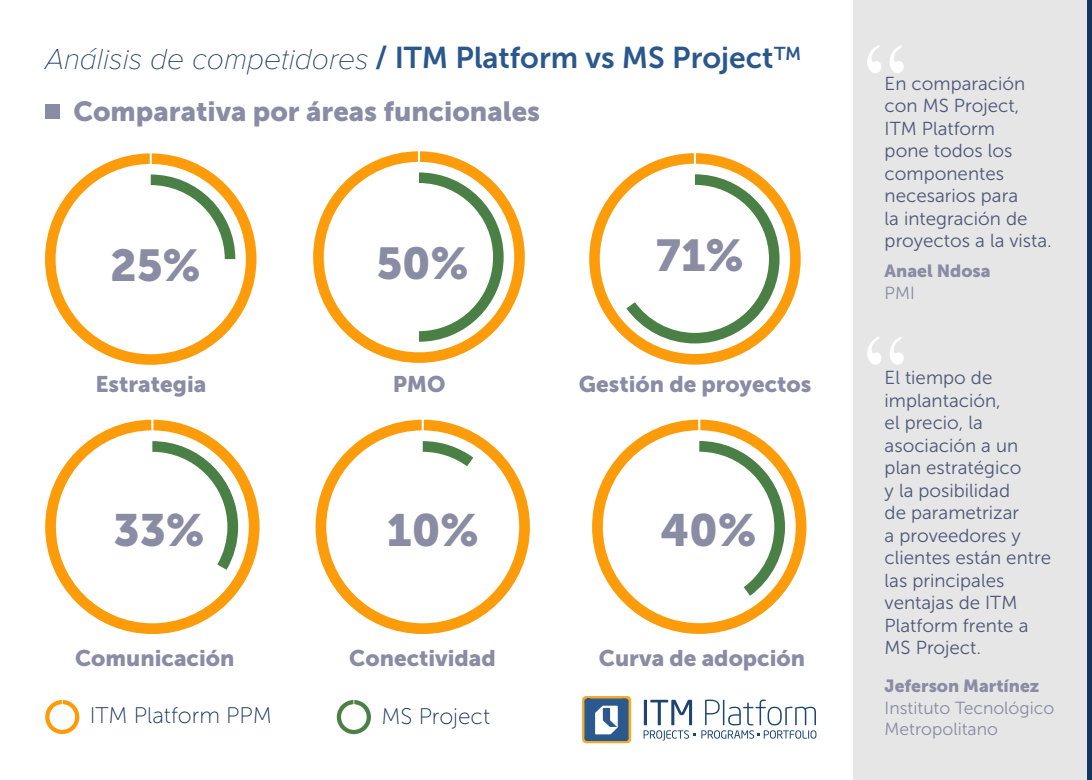
<style>
.page{position:relative;width:1092px;height:780px;background:#fff}
.page>*{position:absolute;margin:0;border:0;box-sizing:border-box;transform-origin:0 0}
.t1{font:112.5px "Mongolian Baiti";color:#fff;scale:.85 1}
.t2{font:45px "Museo Sans 900";color:#8a8ca3}
.t3{font:44.38px "Museo Sans 900";color:#8a8ca3}
.t4{font:30px "Museo Sans 700";color:#2a588d}
.t5{font:27.5px "Museo Sans 900";color:#8a8ba4}
.t6{font:22.5px "Museo Sans 900";color:#8a8ba4}
.t7{font:22.5px "Museo Sans 100";color:#17345c}
.t8{font:18.75px/22.5px "Museo Sans 300";color:#4e5779}
.t9{font:17.5px/21px "Museo Sans 300";color:#8a8ba4}
.t10{font:17.5px "Museo Sans 900";color:#8a8ba4}
.s1{font-family:"Proxima Nova";font-weight:100;font-style:italic;color:#17335d}
.s2{font-family:"Museo Sans 500"}
</style>
<div class="page">
<svg style="left:45px;top:153px;width:211px;height:212px"></svg>
<svg style="left:151px;top:174px;width:84px;height:85px"></svg>
<svg style="left:313px;top:151px;width:211px;height:212px"></svg>
<svg style="left:589px;top:153px;width:211px;height:211px"></svg>
<svg style="left:45px;top:419px;width:214px;height:215px"></svg>
<svg style="left:152px;top:441px;width:86px;height:128px"></svg>
<svg style="left:315px;top:419px;width:215px;height:215px"></svg>
<svg style="left:422px;top:441px;width:51px;height:25px"></svg>
<svg style="left:592px;top:419px;width:214px;height:215px"></svg>
<svg style="left:699px;top:441px;width:86px;height:154px"></svg>
<svg style="left:45px;top:700px;width:34px;height:34px"></svg>
<svg style="left:337px;top:700px;width:34px;height:34px"></svg>
<div style="left:45px;top:104px;width:15px;height:15px;background:#8a8ba4"></div>
<div style="left:1086px;top:0;width:5px;height:780px;background:#17345c"></div>
<div style="left:853px;top:0;width:233px;height:780px;background:#e5e6e5"></div>
<svg style="left:643px;top:699px;width:173px;height:41px"></svg>
<svg style="left:582px;top:696px;width:49px;height:47px"></svg>
<svg style="left:584px;top:698px;width:44px;height:43px"></svg>
<h3 class="t4" style="left:45px;top:40px;width:758px"><span class="s1">Análisis de competidores</span> / ITM Platform vs MS Project<span class="s2">™</span></h3>
<h3 class="t5" style="left:73px;top:96px;width:468px">Comparativa por áreas funcionales</h3>
<h3 class="t3" style="left:110px;top:240px;width:92px">25%</h3>
<h3 class="t3" style="left:376px;top:238px;width:94px">50%</h3>
<h3 class="t3" style="left:656px;top:230px;width:89px">71%</h3>
<p class="t6" style="left:95px;top:371px;width:112px">Estrategia</p>
<p class="t6" style="left:392px;top:371px;width:54px">PMO</p>
<p class="t6" style="left:578px;top:371px;width:234px">Gestión de proyectos</p>
<h2 class="t2" style="left:113px;top:505px;width:93px">33%</h2>
<h2 class="t2" style="left:387px;top:505px;width:93px">10%</h2>
<h2 class="t2" style="left:660px;top:505px;width:97px">40%</h2>
<p class="t6" style="left:75px;top:645px;width:161px">Comunicación</p>
<p class="t6" style="left:349px;top:645px;width:148px">Conectividad</p>
<p class="t6" style="left:598px;top:645px;width:208px">Curva de adopción</p>
<p class="t7" style="left:90px;top:702px;width:184px">ITM Platform PPM</p>
<p class="t7" style="left:381px;top:703px;width:110px">MS Project</p>
<h1 class="t1" style="left:864px;top:24px;width:51px">“</h1>
<p class="t8" style="left:884px;top:72px;width:169px">En comparación con MS Project,<br>ITM Platform<br>pone todos los componentes necesarios para<br>la integración de proyectos a la vista.</p>
<p class="t10" style="left:884px;top:261px;width:107px">Anael Ndosa</p>
<p class="t9" style="left:884px;top:282px;width:32px">PMI</p>
<h1 class="t1" style="left:864px;top:315px;width:51px">“</h1>
<p class="t8" style="left:884px;top:366px;width:168px">El tiempo de implantación,<br>el precio, la asociación a un plan estratégico<br>y la posibilidad<br>de parametrizar<br>a proveedores y clientes están entre las principales ventajas de ITM<br>Platform frente a<br>MS Project.</p>
<p class="t10" style="left:884px;top:675px;width:156px">Jeferson Martínez</p>
<p class="t9" style="left:884px;top:697px;width:171px">Instituto Tecnológico<br>Metropolitano</p>
</div>
